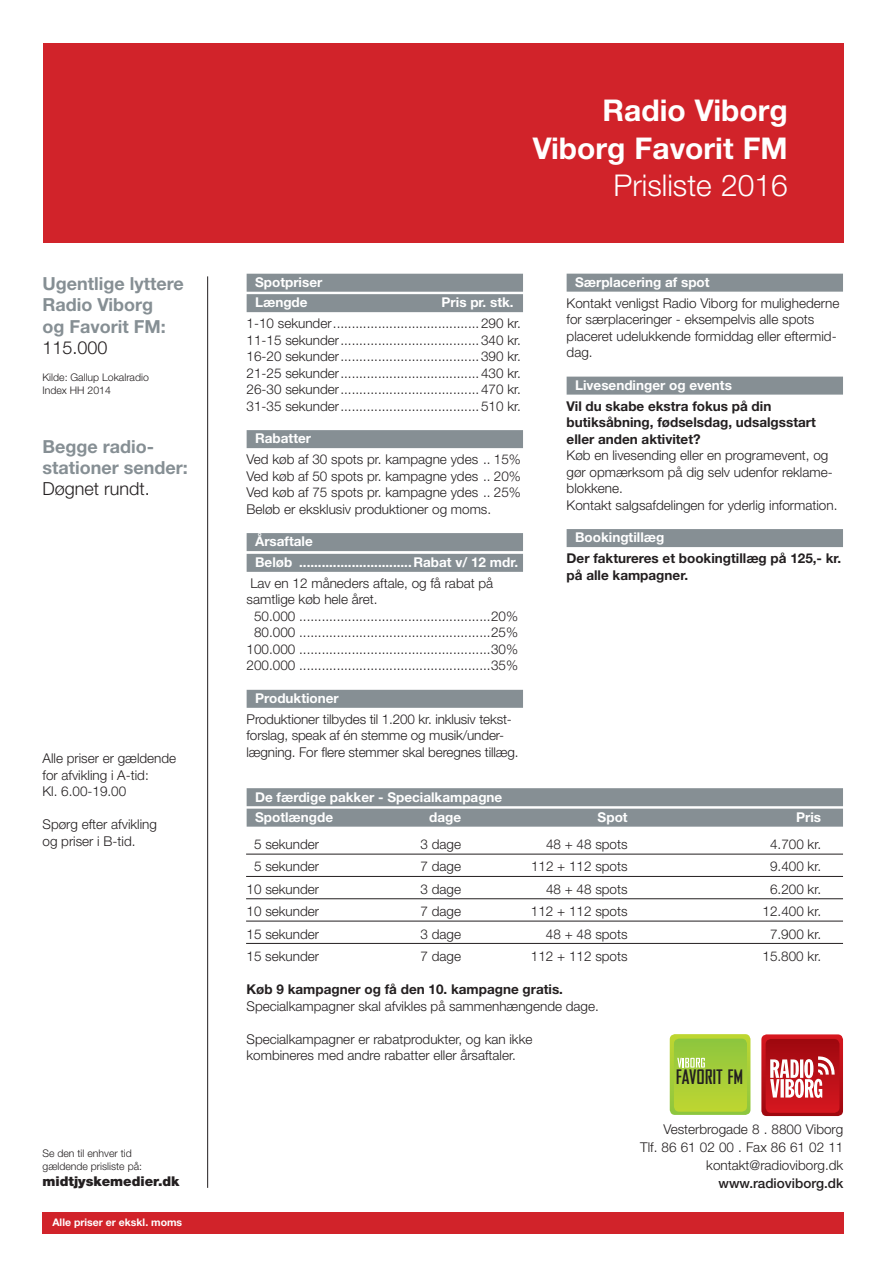
<style>
.page{position:relative;width:893px;height:1263px;background:#fff}
.page>*{position:absolute;margin:0;border:0;box-sizing:border-box;transform-origin:0 0}
.t1{font:700 30px/37.2px "Helvetica Neue";color:#fff;text-align:right}
.t2{font:300 30px "Helvetica Neue";color:#fff}
.t3{font:700 19.2px "Bureau Agency";color:#231f20}
.t4{font:700 18px/21px "Helvetica Neue";color:#868f94}
.t5{font:300 18px "Helvetica Neue";color:#231f20}
.t6{font:300 13.5px/16.5px "Helvetica Neue";color:#231f20}
.t7{font:700 13.5px/20.4px "Helvetica Neue";color:#fff}
.t8{font:700 13.5px/16.5px "Helvetica Neue";color:#231f20}
.t9{font:500 13.5px "Helvetica Neue";color:#231f20}
.t10{font:900 13.5px "Helvetica Neue";color:#231f20}
.t11{font:300 10.5px/13.5px "Helvetica Neue";color:#231f20}
.t12{font:700 10.5px "Helvetica Neue";color:#fff}
</style>
<div class="page">
<hr style="left:246px;top:854px;width:597px;height:1px;background:#231f20">
<hr style="left:246px;top:876px;width:597px;height:1px;background:#231f20">
<hr style="left:246px;top:898px;width:597px;height:1px;background:#231f20">
<hr style="left:246px;top:921px;width:597px;height:1px;background:#231f20">
<hr style="left:246px;top:943px;width:597px;height:1px;background:#231f20">
<div style="left:43px;top:43px;width:801px;height:201px;background:#d1232a"></div>
<hr style="left:207px;top:276px;width:1px;height:912px;background:#231f20">
<div style="left:43px;top:1212px;width:801px;height:21px;background:#d1232a"></div>
<div style="left:247px;top:274px;width:276px;height:18px;background:#868f94"></div>
<div style="left:247px;top:294px;width:276px;height:18px;background:#868f94"></div>
<div style="left:247px;top:430px;width:276px;height:18px;background:#868f94"></div>
<div style="left:247px;top:533px;width:276px;height:18px;background:#868f94"></div>
<div style="left:247px;top:554px;width:276px;height:18px;background:#868f94"></div>
<div style="left:247px;top:690px;width:276px;height:18px;background:#868f94"></div>
<div style="left:567px;top:274px;width:276px;height:18px;background:#868f94"></div>
<div style="left:567px;top:377px;width:276px;height:18px;background:#868f94"></div>
<div style="left:567px;top:529px;width:276px;height:18px;background:#868f94"></div>
<div style="left:247px;top:788px;width:596px;height:18px;background:#868f94"></div>
<div style="left:247px;top:809px;width:596px;height:18px;background:#868f94"></div>
<svg style="left:761px;top:1034px;width:82px;height:82px;background:#c84147"></svg>
<svg style="left:670px;top:1034px;width:80px;height:81px;background:#a8cf3d"></svg>
<h3 class="t4" style="left:43px;top:273px;width:143px">Ugentlige lyttere<br>Radio Viborg<br>og Favorit FM:</h3>
<h3 class="t5" style="left:43px;top:336px;width:67px">115.000</h3>
<p class="t11" style="left:43px;top:370px;width:108px">Kilde: Gallup Lokalradio<br>Index HH 2014</p>
<h3 class="t4" style="left:43px;top:435px;width:147px">Begge radio&shy;stationer sender:</h3>
<h3 class="t5" style="left:43px;top:477px;width:109px">Døgnet rundt.</h3>
<p class="t6" style="left:43px;top:750px;width:135px">Alle priser er gældende for afvikling i A-tid:<br>Kl. 6.00-19.00</p>
<p class="t6" style="left:43px;top:816px;width:116px">Spørg efter afvikling og priser i B-tid.</p>
<p class="t11" style="left:43px;top:1146px;width:101px">Se den til enhver tid gældende prisliste på:</p>
<p class="t10" style="left:43px;top:1173px;width:139px">midtjyskemedier.dk</p>
<p class="t12" style="left:52px;top:1215px;width:131px">Alle priser er ekskl. moms</p>
<h1 class="t1" style="left:533px;top:91px;width:257px">Radio Viborg<br>Viborg Favorit FM</h1>
<h1 class="t2" style="left:613px;top:167px;width:176px">Prisliste 2016</h1>
<p class="t7" style="left:255px;top:272px;width:69px">Spotpriser<br>Længde</p>
<p class="t7" style="left:442px;top:292px;width:74px">Pris pr. stk.</p>
<p class="t6" style="left:247px;top:315px;width:276px;text-align:justify">1-10 sekunder.......................................290 kr.<br>11-15 sekunder.....................................340 kr.<br>16-20 sekunder.....................................390 kr.<br>21-25 sekunder.....................................430 kr.<br>26-30 sekunder.....................................470 kr.<br>31-35 sekunder.....................................510 kr.</p>
<p class="t7" style="left:255px;top:428px;width:57px">Rabatter</p>
<p class="t6" style="left:247px;top:451px;width:276px;text-align:justify">Ved køb af 30 spots pr. kampagne ydes .. 15% Ved køb af 50 spots pr. kampagne ydes .. 20% Ved køb af 75 spots pr. kampagne ydes .. 25% Beløb er eksklusiv produktioner og moms.</p>
<p class="t7" style="left:255px;top:531px;width:264px">Årsaftale<br>Beløb ..............................Rabat v/ 12 mdr.</p>
<p class="t6" style="left:250px;top:574px;width:244px">Lav en 12 måneders aftale, og få rabat på</p>
<p class="t6" style="left:247px;top:591px;width:133px">samtlige køb hele året.</p>
<p class="t6" style="left:254px;top:607px;width:265px">50.000 ...................................................20%</p>
<p class="t6" style="left:254px;top:624px;width:265px">80.000 ...................................................25%</p>
<p class="t6" style="left:247px;top:640px;width:273px">100.000 ...................................................30%</p>
<p class="t6" style="left:247px;top:657px;width:273px">200.000 ...................................................35%</p>
<p class="t7" style="left:255px;top:688px;width:85px">Produktioner</p>
<p class="t6" style="left:247px;top:710px;width:273px">Produktioner tilbydes til 1.200 kr. inklusiv tekst&shy;forslag, speak af én stemme og musik/under&shy;lægning. For flere stemmer skal beregnes tillæg.</p>
<p class="t7" style="left:575px;top:272px;width:136px">Særplacering af spot</p>
<p class="t6" style="left:567px;top:294px;width:274px">Kontakt venligst Radio Viborg for mulighederne for særplaceringer - eksempelvis alle spots placeret udelukkende formiddag eller eftermid&shy;dag.</p>
<p class="t7" style="left:575px;top:375px;width:158px">Livesendinger og events</p>
<p class="t8" style="left:567px;top:397px;width:251px">Vil du skabe ekstra fokus på din butiksåbning, fødselsdag, udsalgsstart eller anden aktivitet?</p>
<p class="t6" style="left:567px;top:447px;width:272px">Køb en livesending eller en programevent, og gør opmærksom på dig selv udenfor reklame&shy;blokkene.<br>Kontakt salgsafdelingen for yderlig information.</p>
<p class="t7" style="left:575px;top:527px;width:91px">Bookingtillæg</p>
<p class="t8" style="left:567px;top:550px;width:276px">Der faktureres et bookingtillæg på 125,- kr. på alle kampagner.</p>
<p class="t7" style="left:255px;top:786px;width:249px">De færdige pakker - Specialkampagne<br>Spotlængde</p>
<p class="t7" style="left:429px;top:807px;width:33px">dage</p>
<p class="t7" style="left:598px;top:807px;width:32px">Spot</p>
<p class="t7" style="left:796px;top:807px;width:26px">Pris</p>
<p class="t6" style="left:254px;top:835px;width:67px">5 sekunder</p>
<p class="t6" style="left:421px;top:835px;width:42px">3 dage</p>
<p class="t6" style="left:546px;top:835px;width:83px">48 + 48 spots</p>
<p class="t6" style="left:770px;top:835px;width:53px">4.700 kr.</p>
<p class="t6" style="left:254px;top:858px;width:67px">5 sekunder</p>
<p class="t6" style="left:421px;top:858px;width:42px">7 dage</p>
<p class="t6" style="left:531px;top:858px;width:98px">112 + 112 spots</p>
<p class="t6" style="left:770px;top:858px;width:53px">9.400 kr.</p>
<p class="t6" style="left:247px;top:880px;width:74px">10 sekunder</p>
<p class="t6" style="left:421px;top:880px;width:42px">3 dage</p>
<p class="t6" style="left:546px;top:880px;width:83px">48 + 48 spots</p>
<p class="t6" style="left:770px;top:880px;width:53px">6.200 kr.</p>
<p class="t6" style="left:247px;top:903px;width:74px">10 sekunder</p>
<p class="t6" style="left:421px;top:903px;width:42px">7 dage</p>
<p class="t6" style="left:531px;top:903px;width:98px">112 + 112 spots</p>
<p class="t6" style="left:763px;top:903px;width:60px">12.400 kr.</p>
<p class="t6" style="left:247px;top:925px;width:74px">15 sekunder</p>
<p class="t6" style="left:421px;top:925px;width:42px">3 dage</p>
<p class="t6" style="left:546px;top:925px;width:83px">48 + 48 spots</p>
<p class="t6" style="left:770px;top:925px;width:53px">7.900 kr.</p>
<p class="t6" style="left:247px;top:948px;width:74px">15 sekunder</p>
<p class="t6" style="left:421px;top:948px;width:42px">7 dage</p>
<p class="t6" style="left:531px;top:948px;width:98px">112 + 112 spots</p>
<p class="t6" style="left:762px;top:948px;width:60px">15.800 kr.</p>
<p class="t8" style="left:247px;top:981px;width:318px">Køb 9 kampagner og få den 10. kampagne gratis.</p>
<p class="t6" style="left:247px;top:997px;width:354px">Specialkampagner skal afvikles på sammenhængende dage.</p>
<p class="t6" style="left:247px;top:1030px;width:287px">Specialkampagner er rabatprodukter, og kan ikke kombineres med andre rabatter eller årsaftaler.</p>
<h2 class="t3" style="left:676px;top:1067px;width:69px">FAVORIT FM</h2>
<p class="t6" style="left:640px;top:1120px;width:205px;line-height:18px;text-align:right">Vesterbrogade 8 . 8800 Viborg<br>Tlf. 86 61 02 00 . Fax 86 61 02 11 kontakt@radioviborg.dk</p>
<p class="t9" style="left:718px;top:1175px;width:126px">www.radioviborg.dk</p>
</div>
